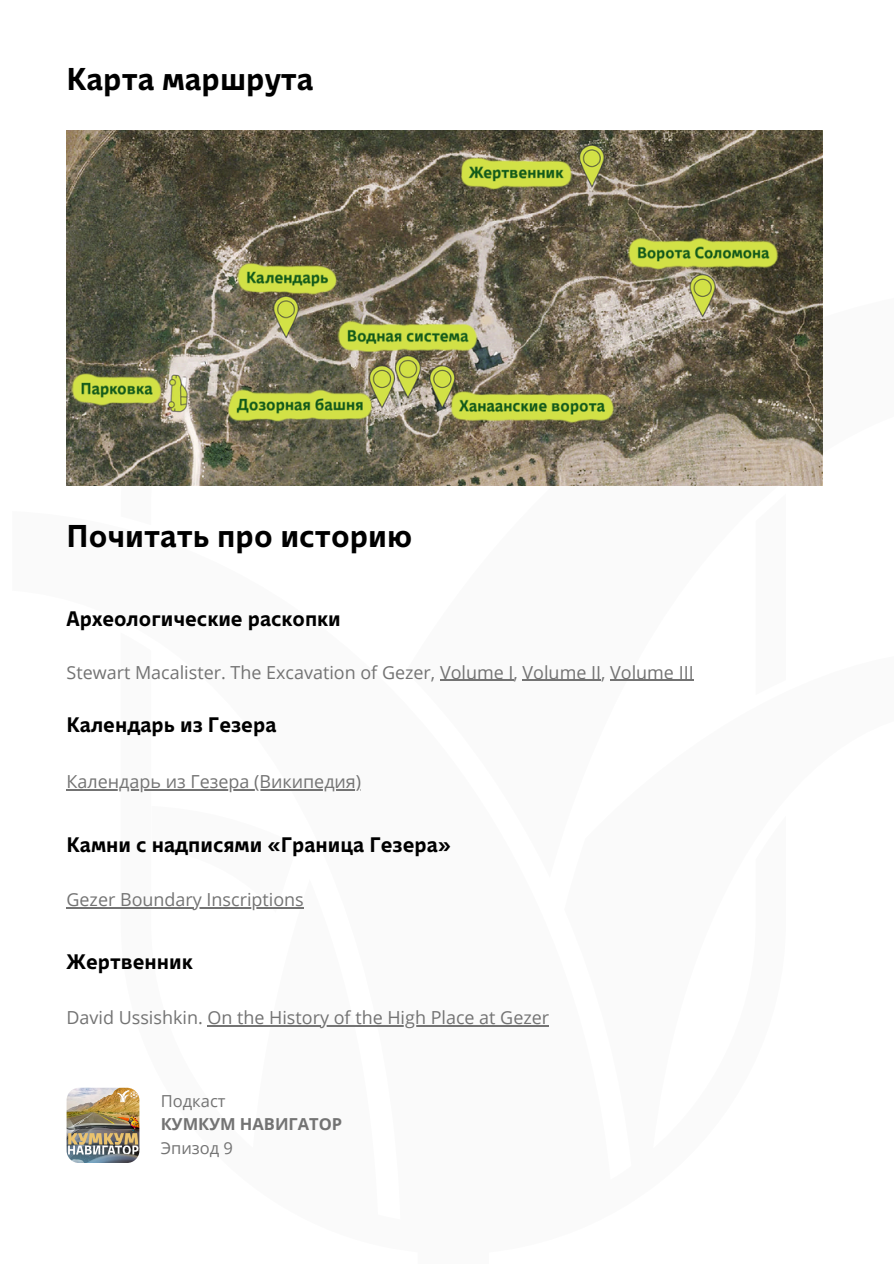
<style>
.page{position:relative;width:894px;height:1264px;background:#fff}
.page>*{position:absolute;margin:0;border:0;box-sizing:border-box;transform-origin:0 0}
.t1{font:700 31.5px "Ways";color:#000}
.t2{font:700 21px "Ways";color:#000}
.t3{font:18px "Open Sans";color:#737373}
.t4{font:700 16.5px "Open Sans";color:#737373}
.t5{font:16.5px "Open Sans";color:#737373}
</style>
<div class="page">
<svg style="left:151px;top:908px;width:151px;height:1px"></svg>
<img style="left:67px;top:1087px;width:72px;height:75px;border-radius:12px">
<img style="left:66px;top:131px;width:755px;height:354px">
<hr style="left:440px;top:679px;width:73px;height:1px;background:#737373">
<hr style="left:522px;top:679px;width:79px;height:1px;background:#737373">
<hr style="left:610px;top:679px;width:83px;height:1px;background:#737373">
<hr style="left:66px;top:789px;width:295px;height:1px;background:#737373">
<hr style="left:66px;top:907px;width:238px;height:1px;background:#737373">
<hr style="left:207px;top:1024px;width:342px;height:2px;background:#737373">
<p class="t1" style="left:66px;top:59px;width:248px">Карта маршрута</p>
<h2 class="t1" style="left:66px;top:516px;width:347px">Почитать про историю</h2>
<h2 class="t2" style="left:66px;top:605px;width:276px">Археологические раскопки</h2>
<p class="t3" style="left:66px;top:659px;width:628px">Stewart Macalister. The Excavation of Gezer, Volume I, Volume II, Volume III</p>
<p class="t2" style="left:66px;top:712px;width:211px">Календарь из Гезера</p>
<h2 class="t3" style="left:66px;top:769px;width:296px">Календарь из Гезера (Википедия)</h2>
<p class="t2" style="left:66px;top:831px;width:386px">Камни с надписями «Граница Гезера»</p>
<p class="t3" style="left:66px;top:886px;width:239px">Gezer Boundary Inscriptions</p>
<p class="t2" style="left:66px;top:948px;width:128px">Жертвенник</p>
<p class="t3" style="left:66px;top:1004px;width:484px">David Ussishkin. On the History of the High Place at Gezer</p>
<h1 class="t5" style="left:161px;top:1089px;width:66px">Подкаст</h1>
<h2 class="t4" style="left:161px;top:1112px;width:183px">КУМКУМ НАВИГАТОР</h2>
<p class="t5" style="left:161px;top:1136px;width:74px">Эпизод 9</p>
</div>
